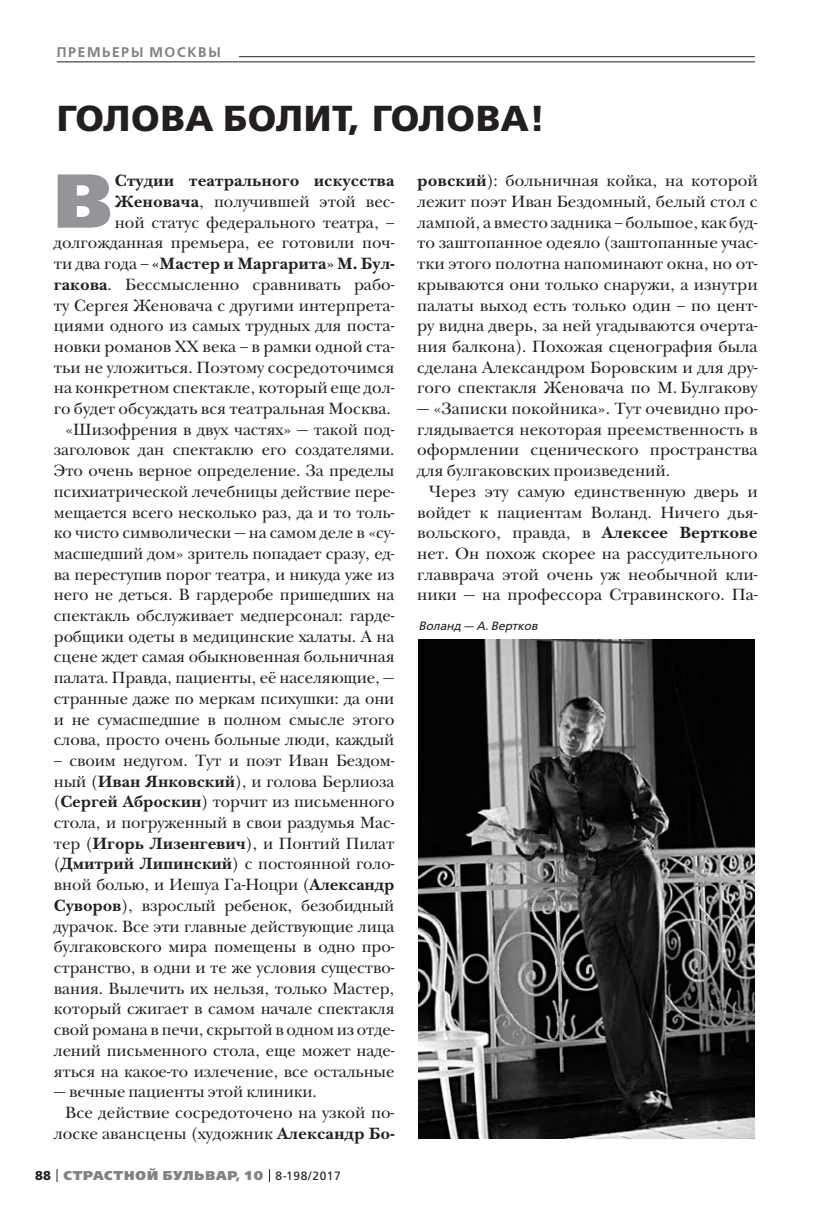
<style>
.page{position:relative;width:823px;height:1219px;background:#fff}
.page>*{position:absolute;margin:0;border:0;box-sizing:border-box;transform-origin:0 0}
.t1{font:800 76px "Free Set";color:#939598}
.t2{font:700 36px "Free Set";letter-spacing:.02em;color:#231f20}
.t3{font:16.8px/20.8px "New Baskerville ITC";letter-spacing:-.005em;color:#231f20;text-align:justify}
.t4{font:600 14px "Free Set";letter-spacing:.11em;color:#808285}
.t5{font:800 12.8px "Free Set";letter-spacing:.07em;color:#808285}
.t6{font:italic 12px "Free Set";color:#231f20}
.s1{font-weight:700}
.s2{font-size:17px}
.s3{font-weight:700;color:#231f20}
.s4{font-weight:400;font-size:12px;color:#231f20}
</style>
<div class="page">
<svg style="left:57px;top:1169px;width:1px;height:13px"></svg>
<svg style="left:269px;top:1169px;width:1px;height:13px"></svg>
<hr style="left:57px;top:56px;width:697px;height:1px;background:#231f20">
<div style="left:57px;top:41px;width:181px;height:21px;background:#fff"></div>
<hr style="left:57px;top:62px;width:697px;height:1px;background:#231f20">
<img style="left:418px;top:640px;width:336px;height:498px">
<p class="t4" style="left:57px;top:45px;width:165px">ПРЕМЬЕРЫ МОСКВЫ</p>
<h2 class="t2" style="left:57px;top:101px;width:490px">ГОЛОВА БОЛИТ, ГОЛОВА!</h2>
<h1 class="t1" style="left:54px;top:164px;width:60px">В</h1>
<p class="t3" style="left:54px;top:172px;width:342px;text-align:right"><span class="s1">Студии театрального искусства Женовача</span>, получившей этой вес-<br>ной статус федерального театра, – долгожданная премьера, ее готовили поч&shy;ти два года – <span class="s1">«Мастер и Маргарита» М. Бул&shy;гакова</span>. Бессмысленно сравнивать рабо&shy;ту Сергея Женовача с другими интерпрета&shy;циями одного из самых трудных для поста&shy;новки романов XX века – в рамки одной ста&shy;тьи не уложиться. Поэтому сосредоточимся на конкретном спектакле, который еще дол&shy;го будет обсуждать вся театральная Москва. «Шизофрения в двух частях» — такой под&shy;заголовок дан спектаклю его создателями.<br>Это очень верное определение. За пределы психиатрической лечебницы действие пере&shy;мещается всего несколько раз, да и то толь&shy;ко чисто символически — на самом деле в «су&shy;масшедший дом» зритель попадает сразу, ед&shy;ва переступив порог театра, и никуда уже из него не деться. В гардеробе пришедших на спектакль обслуживает медперсонал: гарде&shy;робщики одеты в медицинские халаты. А на сцене ждет самая обыкновенная больничная палата. Правда, пациенты, её населяющие, — странные даже по меркам психушки: да они и не сумасшедшие в полном смысле этого слова, просто очень больные люди, каждый</p>
<p class="t3" style="left:54px;top:752px;width:342px">– своим недугом. Тут и поэт Иван Бездом&shy;ный (<span class="s1">Иван Янковский</span>), и голова Берлиоза (<span class="s1">Сергей Аброскин</span>) торчит из письменного стола, и погруженный в свои раздумья Мас&shy;тер (<span class="s1">Игорь Лизенгевич</span>), и Понтий Пилат (<span class="s1">Дмитрий Липинский</span>) с постоянной голо&shy;вной болью, и Иешуа Га-Ноцри (<span class="s1">Александр Суворов</span>), взрослый ребенок, безобидный дурачок. Все эти главные действующие лица булгаковского мира помещены в одно про&shy;странство, в одни и те же условия существо&shy;вания. Вылечить их нельзя, только Мастер, который сжигает в самом начале спектакля свой романа в печи, скрытой в одном из отде&shy;лений письменного стола, еще может наде&shy;яться на какое-то излечение, все остальные</p>
<p class="t3" style="left:54px;top:1083px;width:264px"><span class="s2">—</span> вечные пациенты этой клиники.</p>
<p class="t3" style="left:65px;top:1103px;width:330px">Все действие сосредоточено на узкой по-</p>
<p class="t3" style="left:54px;top:1124px;width:342px">лоске авансцены (художник <span class="s1">Александр Бо-</span></p>
<p class="t5" style="left:35px;top:1169px;width:307px"><span class="s3">88</span> СТРАСТНОЙ БУЛЬВАР, 10 <span class="s4">8-198/2017</span></p>
<p class="t3" style="left:417px;top:172px;width:342px"><span class="s1">ровский</span>): больничная койка, на которой лежит поэт Иван Бездомный, белый стол с лампой, а вместо задника – большое, как буд&shy;то заштопанное одеяло (заштопанные учас&shy;тки этого полотна напоминают окна, но от&shy;крываются они только снаружи, а изнутри палаты выход есть только один – по цент&shy;ру видна дверь, за ней угадываются очерта&shy;ния балкона). Похожая сценография была сделана Александром Боровским и для дру&shy;гого спектакля Женовача по М. Булгакову</p>
<p class="t3" style="left:417px;top:400px;width:342px"><span class="s2">—</span> «Записки покойника». Тут очевидно про&shy;глядывается некоторая преемственность в оформлении сценического пространства для булгаковских произведений.</p>
<p class="t3" style="left:417px;top:482px;width:342px;text-indent:11px">Через эту самую единственную дверь и войдет к пациентам Воланд. Ничего дья&shy;вольского, правда, в <span class="s1">Алексее Верткове </span>нет. Он похож скорее на рассудительного главврача этой очень уж необычной кли&shy;ники — на профессора Стравинского. Па-</p>
<p class="t6" style="left:418px;top:620px;width:121px">Воланд — А. Вертков</p>
</div>
